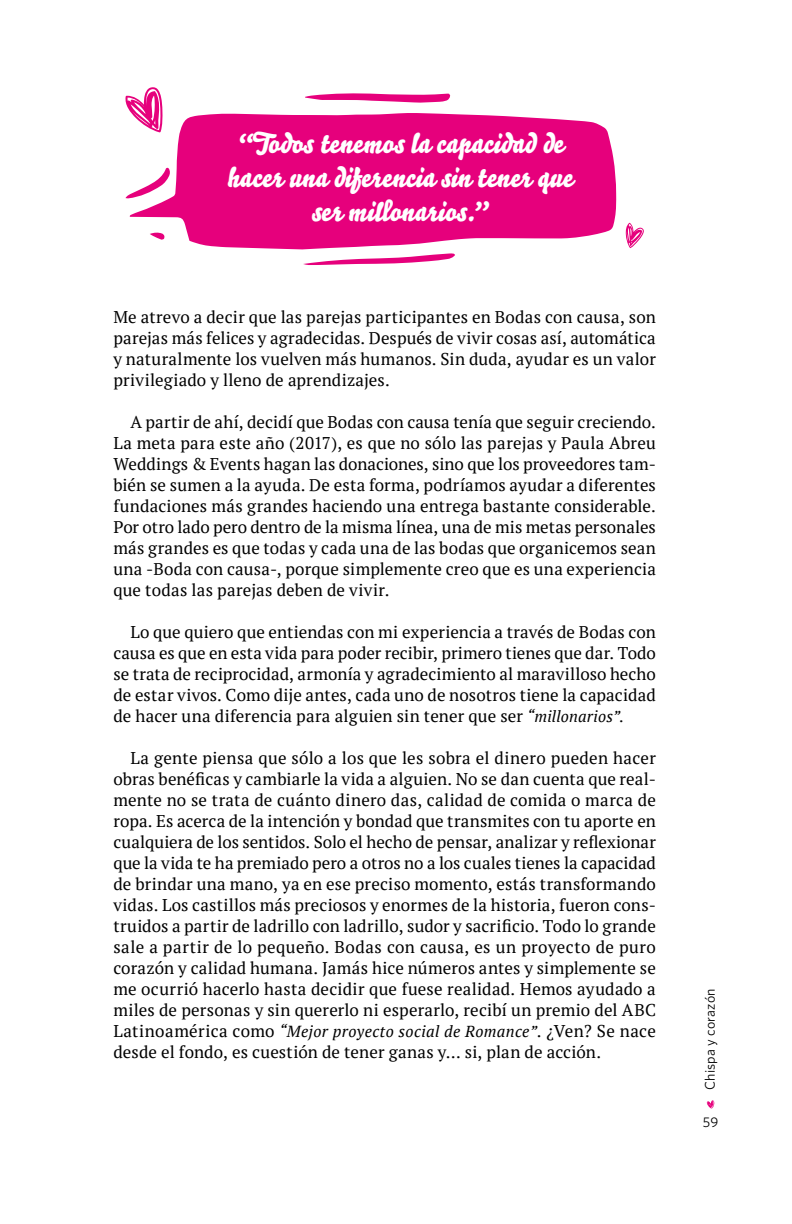
<style>
.page{position:relative;width:792px;height:1224px;background:#fff}
.page>*{position:absolute;margin:0;border:0;box-sizing:border-box;transform-origin:0 0}
.t1{font:28px/34px "Bello Pro";letter-spacing:.005em;color:#fff;text-align:center}
.t2{font:17px/21px "PT Serif";letter-spacing:.005em;color:#000;text-align:justify}
.t3{font:italic 16px "PT Serif";letter-spacing:.025em;color:#000}
.t4{font:14px "Whitney HTF";letter-spacing:.015em;color:#000}
.s1{font-style:italic;font-size:16px}
.s2{font-style:normal;font-size:17px}
</style>
<div class="page">
<svg style="left:707px;top:1100px;width:7px;height:9px"></svg>
<svg style="left:305px;top:93px;width:145px;height:10px"></svg>
<svg style="left:303px;top:253px;width:152px;height:12px"></svg>
<svg style="left:129px;top:113px;width:487px;height:136px;background:#e9258f"></svg>
<svg style="left:125px;top:87px;width:38px;height:45px"></svg>
<svg style="left:626px;top:223px;width:18px;height:25px"></svg>
<h1 class="t1" style="left:227px;top:126px;width:347px">“Todos tenemos la capacidad de hacer una diferencia sin tener que ser millonarios.”</h1>
<p class="t2" style="left:113px;top:307px;width:544px">Me atrevo a decir que las parejas participantes en Bodas con causa, son parejas más felices y agradecidas. Después de vivir cosas así, automática y naturalmente los vuelven más humanos. Sin duda, ayudar es un valor privilegiado y lleno de aprendizajes.</p>
<p class="t2" style="left:113px;top:412px;width:544px;text-indent:17px">A partir de ahí, decidí que Bodas con causa tenía que seguir creciendo.<br>La meta para este año (2017), es que no sólo las parejas y Paula Abreu Weddings &amp; Events hagan las donaciones, sino que los proveedores tam&shy;bién se sumen a la ayuda. De esta forma, podríamos ayudar a diferentes fundaciones más grandes haciendo una entrega bastante considerable.<br>Por otro lado pero dentro de la misma línea, una de mis metas personales más grandes es que todas y cada una de las bodas que organicemos sean una -Boda con causa-, porque simplemente creo que es una experiencia que todas las parejas deben de vivir.</p>
<p class="t2" style="left:113px;top:622px;width:544px;text-indent:17px">Lo que quiero que entiendas con mi experiencia a través de Bodas con causa es que en esta vida para poder recibir, primero tienes que dar. Todo se trata de reciprocidad, armonía y agradecimiento al maravilloso hecho de estar vivos. Como dije antes, cada uno de nosotros tiene la capacidad de hacer una diferencia para alguien sin tener que ser <span class="s1">“millonarios”.</span></p>
<p class="t2" style="left:113px;top:748px;width:544px;text-indent:17px">La gente piensa que sólo a los que les sobra el dinero pueden hacer obras benéficas y cambiarle la vida a alguien. No se dan cuenta que real&shy;mente no se trata de cuánto dinero das, calidad de comida o marca de ropa. Es acerca de la intención y bondad que transmites con tu aporte en cualquiera de los sentidos. Solo el hecho de pensar, analizar y reflexionar que la vida te ha premiado pero a otros no a los cuales tienes la capacidad de brindar una mano, ya en ese preciso momento, estás transformando vidas. Los castillos más preciosos y enormes de la historia, fueron cons&shy;truidos a partir de ladrillo con ladrillo, sudor y sacrificio. Todo lo grande sale a partir de lo pequeño. Bodas con causa, es un proyecto de puro corazón y calidad humana. Jamás hice números antes y simplemente se me ocurrió hacerlo hasta decidir que fuese realidad. Hemos ayudado a miles de personas y sin quererlo ni esperarlo, recibí un premio del ABC</p>
<p class="t3" style="left:113px;top:1022px;width:544px"><span class="s2">Latinoamérica como</span> “Mejor proyecto social de Romance”<span class="s2">. ¿Ven? Se nace</span></p>
<p class="t2" style="left:113px;top:1042px;width:489px">desde el fondo, es cuestión de tener ganas y… si, plan de acción.</p>
<p class="t4" style="left:702px;top:1090px;width:103px;rotate:-90deg">Chispa y corazón</p>
<p class="t4" style="left:703px;top:1113px;width:17px">59</p>
</div>
